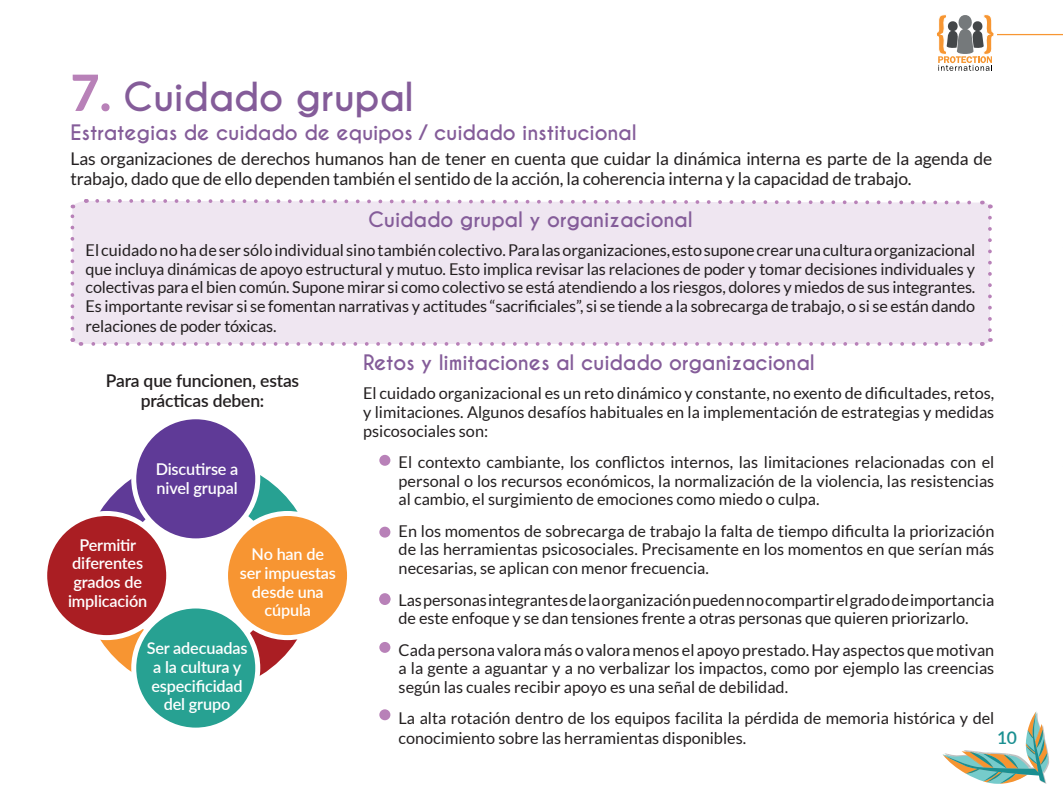
<style>
.page{position:relative;width:1063px;height:798px;background:#fff}
.page>*{position:absolute;margin:0;border:0;box-sizing:border-box;transform-origin:0 0}
.t1{font:700 37.5px "Caviar Dreams";letter-spacing:-.01em;color:#845c99}
.t2{font:700 20px "Caviar Dreams";letter-spacing:-.01em;color:#845c99}
.t3{font:17.5px/20px "Lato";letter-spacing:-.01em;color:#231f20}
.t4{font:600 17.5px/20px "Lato";letter-spacing:-.01em;color:#231f20;text-align:center}
.t5{font:600 17.5px "Lato";color:#1a8f91}
.t6{font:16.25px/18.8px "Lato";color:#231f20;text-align:justify}
.t7{font:600 16.25px/18.8px "Lato";letter-spacing:-.01em;color:#fff;text-align:center}
.s1{font-family:"Lato";font-weight:800;font-size:50px;color:#b881b8}
</style>
<div class="page">
<svg style="left:937px;top:14px;width:57px;height:57px"></svg>
<hr style="left:997px;top:34px;width:66px;height:1px;background:#f79632">
<svg style="left:942px;top:711px;width:107px;height:72px"></svg>
<div style="left:379px;top:454px;width:11px;height:11px;background:#b881b8;border-radius:50%"></div>
<div style="left:379px;top:526px;width:11px;height:11px;background:#b881b8;border-radius:50%"></div>
<div style="left:379px;top:594px;width:11px;height:10px;background:#b881b8;border-radius:50%"></div>
<div style="left:379px;top:641px;width:11px;height:11px;background:#b881b8;border-radius:50%"></div>
<div style="left:379px;top:709px;width:11px;height:11px;background:#b881b8;border-radius:50%"></div>
<div style="left:70px;top:199px;width:923px;height:147px;background:#efe6f1"></div>
<svg style="left:100px;top:629px;width:44px;height:43px"></svg>
<svg style="left:248px;top:475px;width:49px;height:46px"></svg>
<svg style="left:101px;top:479px;width:45px;height:43px"></svg>
<svg style="left:250px;top:630px;width:48px;height:46px"></svg>
<div style="left:226px;top:513px;width:124px;height:124px;background:#f79532;border-radius:50%"></div>
<div style="left:223px;top:510px;width:129px;height:130px;border:5px solid #fff;border-radius:50%"></div>
<div style="left:134px;top:416px;width:124px;height:124px;background:#5f3a97;border-radius:50%"></div>
<div style="left:131px;top:414px;width:129px;height:129px;border:5px solid #fff;border-radius:50%"></div>
<div style="left:45px;top:513px;width:124px;height:124px;background:#aa1e23;border-radius:50%"></div>
<div style="left:42px;top:510px;width:129px;height:130px;border:5px solid #fff;border-radius:50%"></div>
<div style="left:134px;top:605px;width:124px;height:124px;background:#27a192;border-radius:50%"></div>
<div style="left:131px;top:603px;width:129px;height:129px;border:5px solid #fff;border-radius:50%"></div>
<h1 class="t1" style="left:71px;top:74px;width:345px"><span class="s1">7.</span> Cuidado grupal</h1>
<p class="t2" style="left:71px;top:120px;width:568px">Estrategias de cuidado de equipos / cuidado institucional</p>
<p class="t3" style="left:71px;top:148px;width:923px">Las organizaciones de derechos humanos han de tener en cuenta que cuidar la dinámica interna es parte de la agenda de trabajo, dado que de ello dependen también el sentido de la acción, la coherencia interna y la capacidad de trabajo.</p>
<p class="t2" style="left:368px;top:207px;width:326px">Cuidado grupal y organizacional</p>
<p class="t6" style="left:86px;top:240px;width:891px;line-height:19.1px">El cuidado no ha de ser sólo individual sino también colectivo. Para las organizaciones, esto supone crear una cultura organizacional que incluya dinámicas de apoyo estructural y mutuo. Esto implica revisar las relaciones de poder y tomar decisiones individuales y colectivas para el bien común. Supone mirar si como colectivo se está atendiendo a los riesgos, dolores y miedos de sus integrantes.<br>Es importante revisar si se fomentan narrativas y actitudes “sacrificiales”, si se tiende a la sobrecarga de trabajo, o si se están dando relaciones de poder tóxicas.</p>
<p class="t4" style="left:106px;top:370px;width:195px">Para que funcionen, estas prácticas deben:</p>
<p class="t7" style="left:156px;top:459px;width:84px;text-align:left">Discutirse a nivel grupal</p>
<p class="t7" style="left:68px;top:534px;width:81px">Permitir diferentes grados de implicación</p>
<p class="t7" style="left:240px;top:544px;width:98px">No han de ser impuestas desde una cúpula</p>
<p class="t7" style="left:147px;top:637px;width:102px">Ser adecuadas a la cultura y especificidad del grupo</p>
<p class="t2" style="left:363px;top:350px;width:453px">Retos y limitaciones al cuidado organizacional</p>
<p class="t6" style="left:363px;top:383px;width:633px">El cuidado organizacional es un reto dinámico y constante, no exento de dificultades, retos, y limitaciones. Algunos desafíos habituales en la implementación de estrategias y medidas psicosociales son:</p>
<p class="t6" style="left:399px;top:452px;width:597px">El contexto cambiante, los conflictos internos, las limitaciones relacionadas con el personal o los recursos económicos, la normalización de la violencia, las resistencias al cambio, el surgimiento de emociones como miedo o culpa.</p>
<p class="t6" style="left:399px;top:521px;width:597px">En los momentos de sobrecarga de trabajo la falta de tiempo dificulta la priorización de las herramientas psicosociales. Precisamente en los momentos en que serían más necesarias, se aplican con menor frecuencia.</p>
<p class="t6" style="left:399px;top:590px;width:597px">Las personas integrantes de la organización pueden no compartir el grado de importancia de este enfoque y se dan tensiones frente a otras personas que quieren priorizarlo.</p>
<p class="t6" style="left:399px;top:640px;width:597px">Cada persona valora más o valora menos el apoyo prestado. Hay aspectos que motivan a la gente a aguantar y a no verbalizar los impactos, como por ejemplo las creencias según las cuales recibir apoyo es una señal de debilidad.</p>
<p class="t6" style="left:399px;top:708px;width:597px;line-height:20px">La alta rotación dentro de los equipos facilita la pérdida de memoria histórica y del conocimiento sobre las herramientas disponibles.</p>
<p class="t5" style="left:997px;top:724px;width:21px">10</p>
</div>
